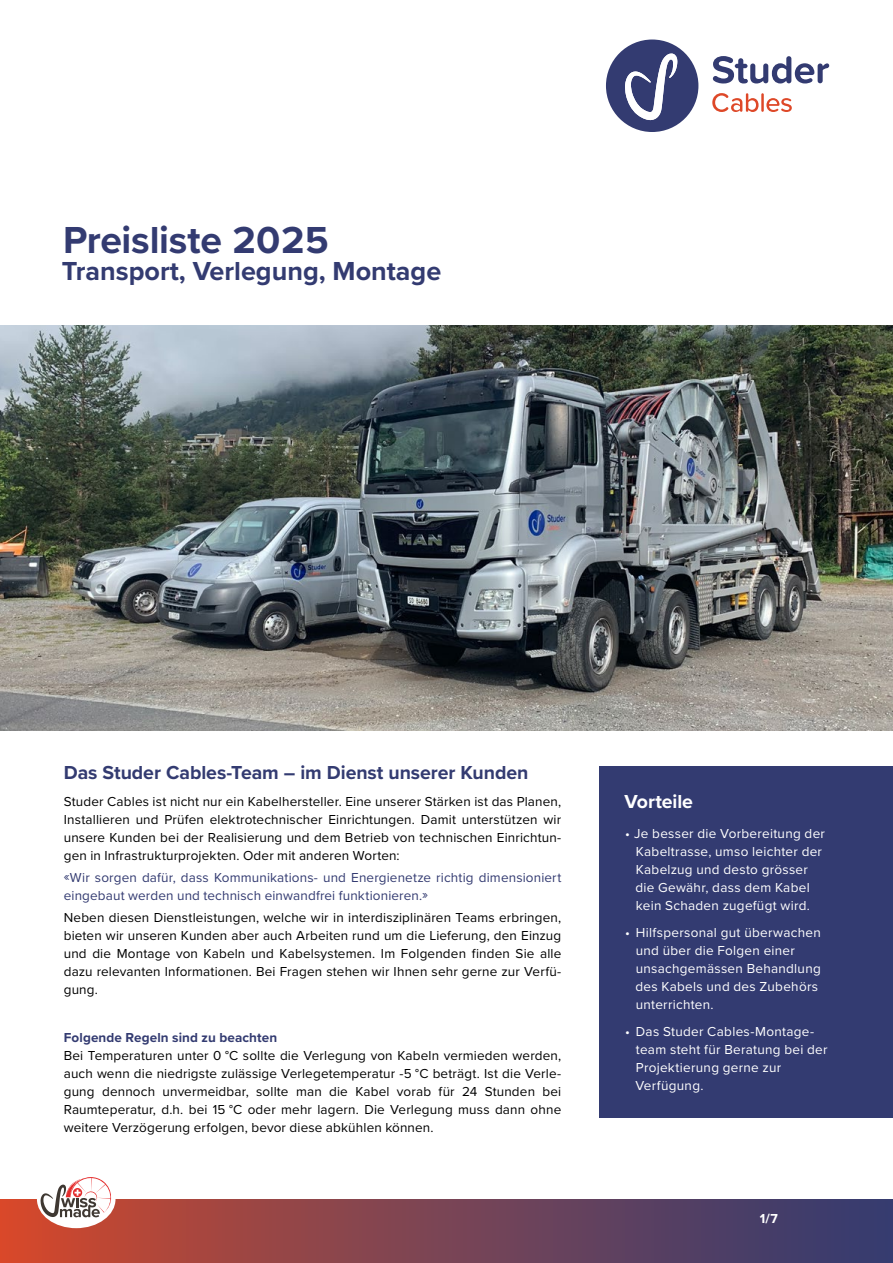
<style>
.page{position:relative;width:893px;height:1263px;background:#fff}
.page>*{position:absolute;margin:0;border:0;box-sizing:border-box;transform-origin:0 0}
.t1{font:700 39px "Proxima Nova";letter-spacing:-.005em;color:#333b71}
.t2{font:700 27px "Proxima Nova";color:#333b71}
.t3{font:700 19.5px "Proxima Nova";letter-spacing:-.005em;color:#333b71}
.t4{font:700 19.5px "Proxima Nova";letter-spacing:-.005em;color:#fff}
.t5{font:13.5px/18px "Proxima Nova";letter-spacing:.01em;color:#000;text-align:justify}
.t6{font:13.5px/18px "Proxima Nova";letter-spacing:.02em;color:#fff}
.t7{font:13.5px/18px "Proxima Nova";letter-spacing:.01em;color:#333b71}
.t8{font:700 13.5px "Proxima Nova";letter-spacing:.01em;color:#333b71}
.t9{font:700 13.5px "Proxima Nova";color:#fff}
</style>
<div class="page">
<img style="left:0;top:325px;width:893px;height:405px">
<div style="left:0;top:1199px;width:893px;height:64px;background:linear-gradient(to right,#cd4a2f,#2e3c74)"></div>
<svg style="left:713px;top:56px;width:116px;height:27px"></svg>
<svg style="left:712px;top:93px;width:46px;height:19px"></svg>
<hr style="left:761px;top:93px;width:3px;height:19px;background:#de4828">
<svg style="left:766px;top:98px;width:26px;height:14px"></svg>
<svg style="left:606px;top:40px;width:92px;height:92px"></svg>
<div style="left:37px;top:1170px;width:79px;height:58px;background:#fff;border-radius:50%"></div>
<svg style="left:40px;top:1177px;width:75px;height:40px"></svg>
<div style="left:600px;top:766px;width:293px;height:351px;background:#333b71"></div>
<h1 class="t1" style="left:63px;top:211px;width:268px">Preisliste 2025</h1>
<h2 class="t2" style="left:62px;top:251px;width:381px">Transport, Verlegung, Montage</h2>
<h3 class="t3" style="left:64px;top:758px;width:466px">Das Studer Cables-Team – im Dienst unserer Kunden</h3>
<p class="t5" style="left:64px;top:792px;width:499px">Studer Cables ist nicht nur ein Kabelhersteller. Eine unserer Stärken ist das Planen, Installieren und Prüfen elektrotechnischer Einrichtungen. Damit unterstützen wir unsere Kunden bei der Realisierung und dem Betrieb von technischen Einrichtun&shy;gen in Infrastrukturprojekten. Oder mit anderen Worten:</p>
<p class="t7" style="left:64px;top:868px;width:499px">«Wir sorgen dafür, dass Kommunikations- und Energienetze richtig dimensioniert eingebaut werden und technisch einwandfrei funktionieren.»</p>
<p class="t5" style="left:64px;top:908px;width:499px">Neben diesen Dienstleistungen, welche wir in interdisziplinären Teams erbringen, bieten wir unseren Kunden aber auch Arbeiten rund um die Lieferung, den Einzug und die Montage von Kabeln und Kabelsystemen. Im Folgenden finden Sie alle dazu relevanten Informationen. Bei Fragen stehen wir Ihnen sehr gerne zur Verfü&shy;gung.</p>
<p class="t8" style="left:64px;top:1027px;width:215px">Folgende Regeln sind zu beachten</p>
<p class="t5" style="left:64px;top:1046px;width:499px">Bei Temperaturen unter 0 °C sollte die Verlegung von Kabeln vermieden werden, auch wenn die niedrigste zulässige Verlegetemperatur -5 °C beträgt. Ist die Verle&shy;gung dennoch unvermeidbar, sollte man die Kabel vorab für 24 Stunden bei Raumteperatur, d.h. bei 15 °C oder mehr lagern. Die Verlegung muss dann ohne weitere Verzögerung erfolgen, bevor diese abkühlen können.</p>
<h3 class="t4" style="left:624px;top:787px;width:70px">Vorteile</h3>
<p class="t6" style="left:625px;top:824px;width:201px;text-align:center">• Je besser die Vorbereitung der<br>Kabeltrasse, umso leichter der<br>Kabelzug und desto grösser<br>die Gewähr, dass dem Kabel kein Schaden zugefügt wird.</p>
<p class="t6" style="left:635px;top:923px;width:187px;text-indent:-10px">• Hilfspersonal gut überwachen und über die Folgen einer unsachgemässen Behandlung des Kabels und des Zubehörs unterrichten.</p>
<p class="t6" style="left:635px;top:1022px;width:194px;text-indent:-10px">• Das Studer Cables-Montage&shy;team steht für Beratung bei der<br>Projektierung gerne zur<br>Verfügung.</p>
<p class="t9" style="left:760px;top:1208px;width:20px">1/7</p>
</div>
